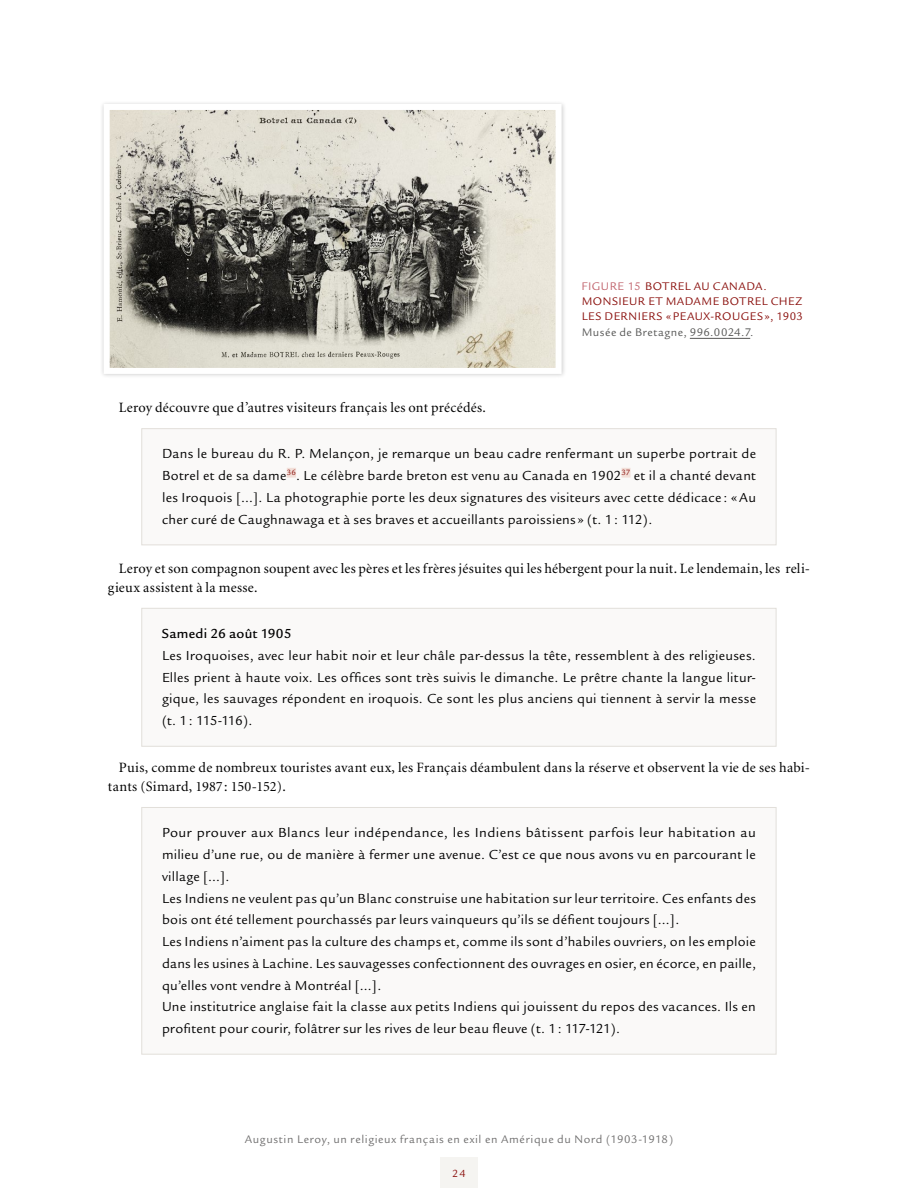
<style>
.page{position:relative;width:918px;height:1188px;background:#fff}
.page>*{position:absolute;margin:0;border:0;box-sizing:border-box;transform-origin:0 0}
.t1{font:14.25px/21.8px "Legacy Sans";letter-spacing:.02em;color:#000;text-align:justify}
.t2{font:14.25px/18.8px "Minion";letter-spacing:.015em;color:#000}
.t3{font:500 14.25px "Legacy Sans";letter-spacing:.015em;color:#000}
.t4{font:12px/15px "Legacy Sans";letter-spacing:.04em;color:#8a0f0c}
.t5{font:12px "Legacy Sans";letter-spacing:.055em;color:#706f6f}
.t6{font:12px "Legacy Sans";letter-spacing:.04em;color:#575756}
.t7{font:12px "Legacy Sans";color:#c1646d}
.t8{font:11.25px "Legacy Sans Book SC900";color:#8a0f0c}
.s1{color:#c1646d}
</style>
<div class="page">
<div style="left:440px;top:1158px;width:38px;height:30px;background:#f5f4f1"></div>
<div style="left:142px;top:428px;width:634px;height:117px;background:#faf9f8;border:1px solid #e2dfda"></div>
<div style="left:287px;top:468px;width:9px;height:10px;background:#f2dfd8"></div>
<div style="left:622px;top:468px;width:9px;height:10px;background:#f2dfd8"></div>
<hr style="left:690px;top:338px;width:60px;height:1px;background:#575756">
<div style="left:100px;top:100px;width:467px;height:279px;background:#000;opacity:.2"></div>
<img style="left:111px;top:111px;width:444px;height:256px">
<div style="left:104px;top:104px;width:458px;height:270px;border:6px solid #fff"></div>
<div style="left:142px;top:608px;width:634px;height:138px;background:#faf9f8;border:1px solid #e2dfda"></div>
<div style="left:142px;top:807px;width:634px;height:247px;background:#faf9f8;border:1px solid #e2dfda"></div>
<p class="t4" style="left:582px;top:279px;width:223px;text-indent:46px"><span class="s1">15</span> BOTREL AU CANADA.<br>MONSIEUR ET MADAME BOTREL CHEZ<br>LES DERNIERS «PEAUX-ROUGES», 1903</p>
<p class="t6" style="left:582px;top:326px;width:173px">Musée de Bretagne, 996.0024.7.</p>
<p class="t7" style="left:582px;top:279px;width:14px">Figure</p>
<p class="t2" style="left:119px;top:399px;width:369px">Leroy découvre que d’autres visiteurs français les ont précédés.</p>
<p class="t1" style="left:162px;top:443px;width:596px">Dans le bureau du R. P. Melançon, je remarque un beau cadre renfermant un superbe portrait de Botrel et de sa dame<sup>36</sup>. Le célèbre barde breton est venu au Canada en 1902<sup>37</sup> et il a chanté devant les Iroquois […]. La photographie porte les deux signatures des visiteurs avec cette dédicace: «Au cher curé de Caughnawaga et à ses braves et accueillants paroissiens» (t. 1: 112).</p>
<p class="t2" style="left:108px;top:559px;width:703px;text-indent:11px">Leroy et son compagnon soupent avec les pères et les frères jésuites qui les hébergent pour la nuit. Le lendemain, les reli&shy;gieux assistent à la messe.</p>
<p class="t3" style="left:162px;top:626px;width:131px">Samedi 26 août 1905</p>
<p class="t1" style="left:162px;top:645px;width:596px">Les Iroquoises, avec leur habit noir et leur châle par-dessus la tête, ressemblent à des religieuses.<br>Elles prient à haute voix. Les offices sont très suivis le dimanche. Le prêtre chante la langue litur&shy;gique, les sauvages répondent en iroquois. Ce sont les plus anciens qui tiennent à servir la messe (t. 1: 115-116).</p>
<p class="t2" style="left:108px;top:759px;width:703px;text-indent:11px">Puis, comme de nombreux touristes avant eux, les Français déambulent dans la réserve et observent la vie de ses habi&shy;tants (Simard, 1987: 150-152).</p>
<p class="t1" style="left:162px;top:822px;width:596px;text-align:left">Pour prouver aux Blancs leur indépendance, les Indiens bâtissent parfois leur habitation au milieu d’une rue, ou de manière à fermer une avenue. C’est ce que nous avons vu en parcourant le village […].<br>Les Indiens ne veulent pas qu’un Blanc construise une habitation sur leur territoire. Ces enfants des bois ont été tellement pourchassés par leurs vainqueurs qu’ils se défient toujours […].<br>Les Indiens n’aiment pas la culture des champs et, comme ils sont d’habiles ouvriers, on les emploie dans les usines à Lachine. Les sauvagesses confectionnent des ouvrages en osier, en écorce, en paille, qu’elles vont vendre à Montréal […].<br>Une institutrice anglaise fait la classe aux petits Indiens qui jouissent du repos des vacances. Ils en profitent pour courir, folâtrer sur les rives de leur beau fleuve (t. 1: 117-121).</p>
<p class="t5" style="left:245px;top:1133px;width:430px">Augustin Leroy, un religieux français en exil en Amérique du Nord (1903-1918)</p>
<p class="t8" style="left:452px;top:1167px;width:15px">24</p>
</div>
